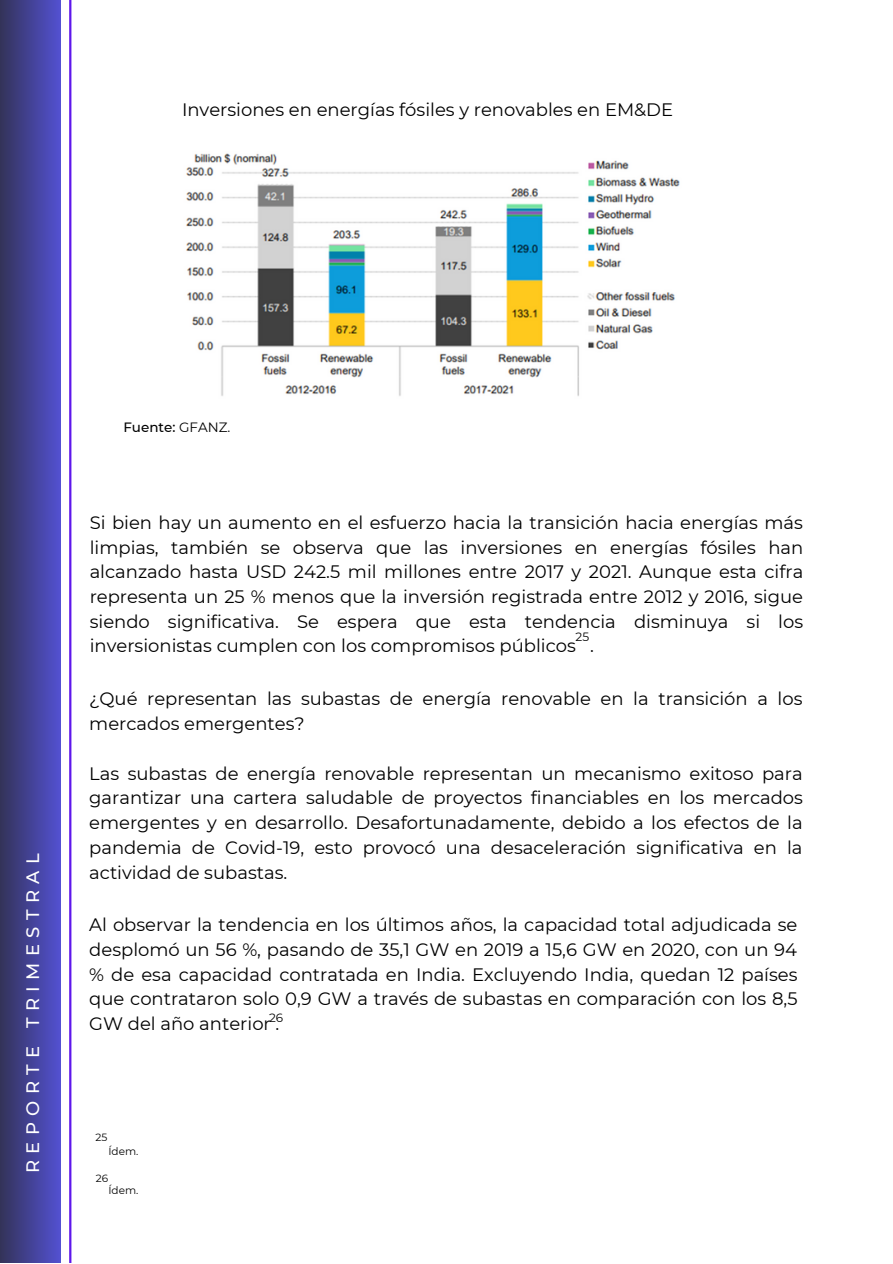
<style>
.page{position:relative;width:893px;height:1264px;background:#fff}
.page>*{position:absolute;margin:0;border:0;box-sizing:border-box;transform-origin:0 0}
.t1{font:18px/24.8px "Montserrat";color:#000;text-align:justify}
.t2{font:500 18px "Montserrat";letter-spacing:.355em;color:#fff}
.t3{font:500 13.5px "Montserrat";color:#000}
.t4{font:12px "Montserrat";color:#000}
.t5{font:10.5px "Montserrat";color:#000}
.s1{font-weight:400}
</style>
<div class="page">
<hr style="left:69px;top:0;width:2px;height:1262px;background:#5e17eb">
<div style="left:0;top:0;width:61px;height:1262px;background:linear-gradient(to right,#343359,#5351d2)"></div>
<img style="left:186px;top:153px;width:494px;height:243px">
<p class="t1" style="left:182px;top:97px;width:492px">Inversiones en energías fósiles y renovables en EM&amp;DE</p>
<p class="t2" style="left:22px;top:1173px;width:321px;rotate:-90deg">REPORTE TRIMESTRAL</p>
<p class="t3" style="left:123px;top:419px;width:108px">Fuente: <span class="s1">GFANZ.</span></p>
<p class="t1" style="left:90px;top:510px;width:715px">Si bien hay un aumento en el esfuerzo hacia la transición hacia energías más limpias, también se observa que las inversiones en energías fósiles han alcanzado hasta USD 242.5 mil millones entre 2017 y 2021. Aunque esta cifra representa un 25 % menos que la inversión registrada entre 2012 y 2016, sigue siendo significativa. Se espera que esta tendencia disminuya si los inversionistas cumplen con los compromisos públicos .</p>
<p class="t1" style="left:89px;top:686px;width:714px">¿Qué representan las subastas de energía renovable en la transición a los mercados emergentes?</p>
<p class="t1" style="left:89px;top:760px;width:715px">Las subastas de energía renovable representan un mecanismo exitoso para garantizar una cartera saludable de proyectos financiables en los mercados emergentes y en desarrollo. Desafortunadamente, debido a los efectos de la pandemia de Covid-19, esto provocó una desaceleración significativa en la actividad de subastas.</p>
<p class="t1" style="left:89px;top:912px;width:709px">Al observar la tendencia en los últimos años, la capacidad total adjudicada se desplomó un 56 %, pasando de 35,1 GW en 2019 a 15,6 GW en 2020, con un 94 % de esa capacidad contratada en India. Excluyendo India, quedan 12 países que contrataron solo 0,9 GW a través de subastas en comparación con los 8,5<br>GW del año anterior .</p>
<p class="t4" style="left:575px;top:629px;width:15px">25</p>
<p class="t4" style="left:269px;top:1010px;width:16px">26</p>
<p class="t5" style="left:95px;top:1130px;width:13px">25</p>
<p class="t5" style="left:96px;top:1171px;width:14px">26</p>
<p class="t5" style="left:108px;top:1144px;width:31px">Ídem.</p>
<p class="t5" style="left:108px;top:1183px;width:31px">Ídem.</p>
</div>
